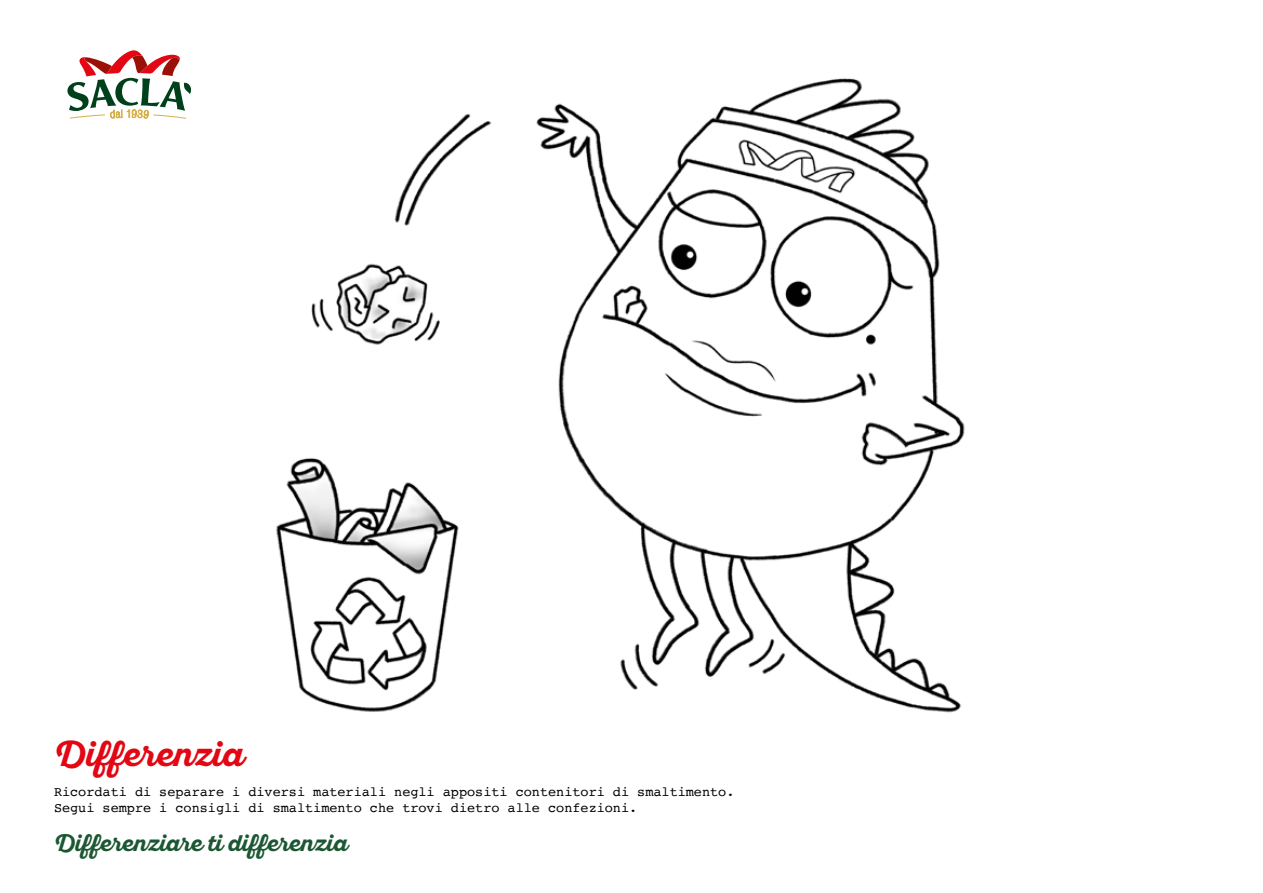
<style>
.page{position:relative;width:1263px;height:893px;background:#fff}
.page>*{position:absolute;margin:0;border:0;box-sizing:border-box;transform-origin:0 0}
.t1{font:33.75px "Sant Elia Script Bold DMO";color:#e30613}
.t2{font:22.5px "Sant Elia Script Bold DMO";color:#1c5733}
.t3{font:13.5px/16.2px "Courier";color:#000}
</style>
<div class="page">
<img style="left:276px;top:78px;width:689px;height:635px">
<svg style="left:67px;top:50px;width:124px;height:69px"></svg>
<h1 class="t1" style="left:54px;top:735px;width:192px">Differenzia</h1>
<p class="t3" style="left:54px;top:783px;width:682px">Ricordati di separare i diversi materiali negli appositi contenitori di smaltimento.<br>Segui sempre i consigli di smaltimento che trovi dietro alle confezioni.</p>
<h2 class="t2" style="left:54px;top:830px;width:295px">Differenziare ti differenzia</h2>
</div>
